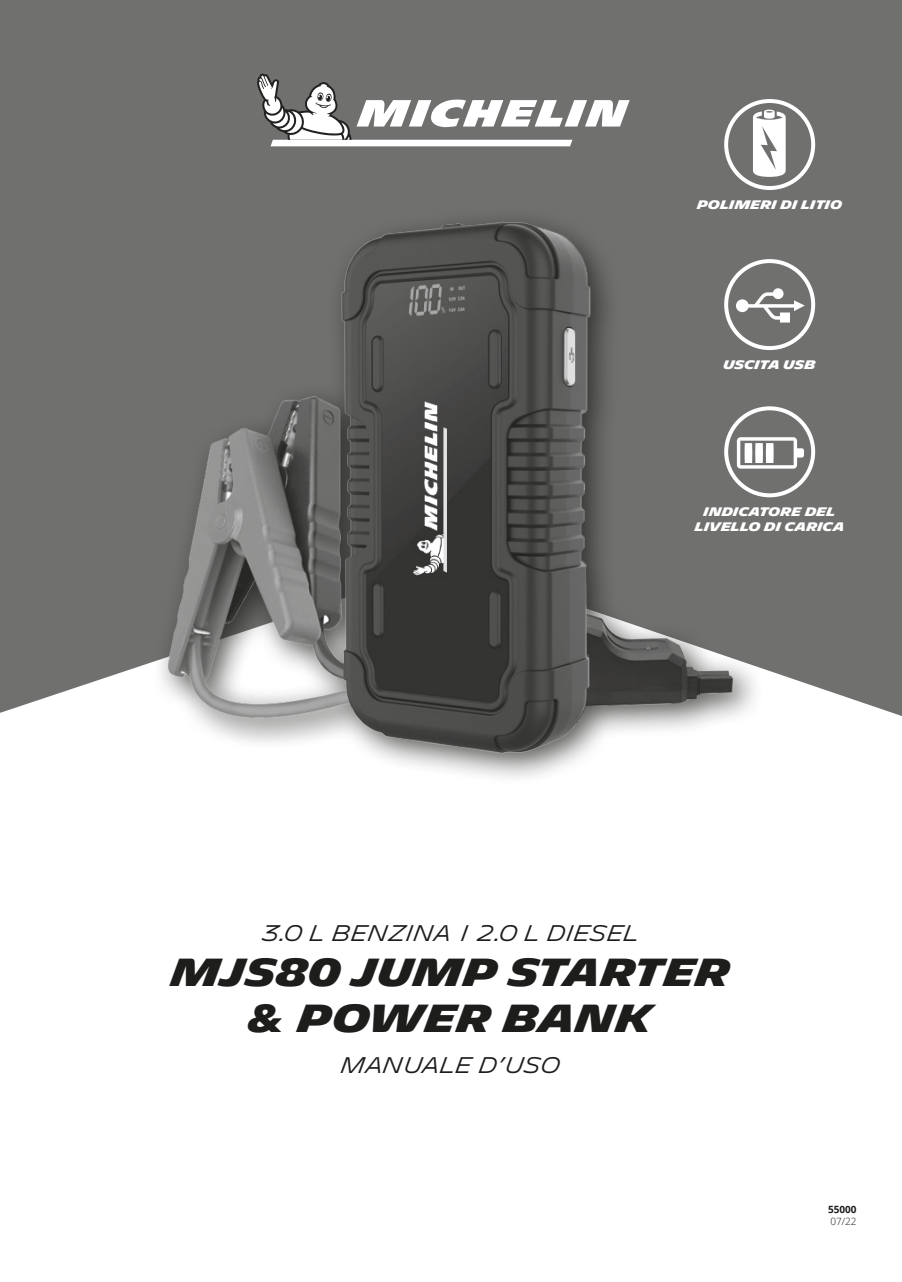
<style>
.page{position:relative;width:902px;height:1282px;background:#fff}
.page>*{position:absolute;margin:0;border:0;box-sizing:border-box;transform-origin:0 0}
.t1{font:700 38px "Michelin";color:#1d1d1b}
.t2{font:300 22px "Michelin";color:#1d1d1b}
.t3{font:700 12px/14.4px "Michelin";color:#fff;text-align:center}
.t4{font:700 10px "Open Sans";color:#1d1d1b}
.t5{font:300 10px "Open Sans";color:#1d1d1b}
</style>
<div class="page">
<div style="left:0;top:0;width:901px;height:763px;background:#70706f"></div>
<svg style="left:0;top:662px;width:901px;height:101px;fill:#fff"></svg>
<div style="left:152px;top:206px;width:613px;height:579px;background:#1d1d1b;opacity:.75"></div>
<img style="left:157px;top:217px;width:586px;height:568px">
<svg style="left:257px;top:74px;width:372px;height:72px"></svg>
<svg style="left:724px;top:99px;width:91px;height:91px"></svg>
<svg style="left:724px;top:259px;width:91px;height:91px"></svg>
<svg style="left:724px;top:406px;width:91px;height:91px"></svg>
<p class="t3" style="left:697px;top:198px;width:147px">POLIMERI DI LITIO</p>
<p class="t3" style="left:723px;top:358px;width:94px">USCITA USB</p>
<p class="t3" style="left:694px;top:505px;width:151px">INDICATORE DEL<br>LIVELLO DI CARICA</p>
<p class="t2" style="left:262px;top:920px;width:378px">3.0 L BENZINA I 2.0 L DIESEL</p>
<p class="t1" style="left:171px;top:950px;width:561px">MJS80 JUMP STARTER</p>
<p class="t1" style="left:249px;top:996px;width:405px">&amp; POWER BANK</p>
<p class="t2" style="left:341px;top:1052px;width:221px">MANUALE D’USO</p>
<p class="t4" style="left:828px;top:1202px;width:30px">55000</p>
<p class="t5" style="left:830px;top:1214px;width:28px">07/22</p>
</div>
